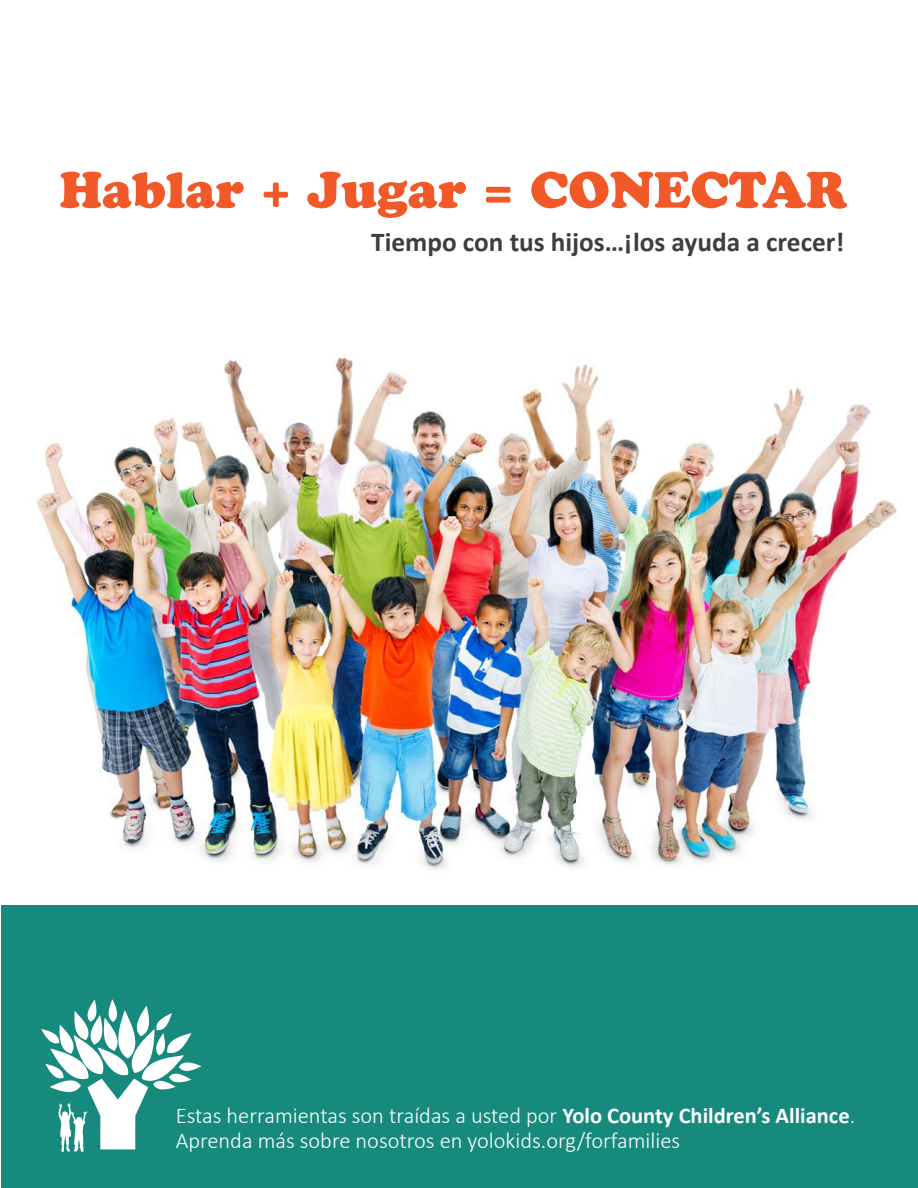
<style>
.page{position:relative;width:918px;height:1188px;background:#fff}
.page>*{position:absolute;margin:0;border:0;box-sizing:border-box;transform-origin:0 0}
.t1{font:50.55px "Cooper Black Std";color:#f15929}
.t2{font:700 27.3px "Calibri";color:#3e3e3f}
.t3{font:300 22.5px/25.5px "Calibri";color:#fff}
.s1{font-weight:700}
</style>
<div class="page">
<img style="left:37px;top:357px;width:861px;height:513px">
<div style="left:2px;top:905px;width:916px;height:283px;background:#158a7d"></div>
<svg style="left:41px;top:999px;width:160px;height:153px"></svg>
<p class="t1" style="left:59px;top:159px;width:789px">Hablar + Jugar = CONECTAR</p>
<p class="t2" style="left:371px;top:224px;width:475px">Tiempo con tus hijos…¡los ayuda a crecer!</p>
<p class="t3" style="left:176px;top:1102px;width:681px">Estas herramientas son traídas a usted por <span class="s1">Yolo County Children’s Alliance</span>.<br>Aprenda más sobre nosotros en yolokids.org/forfamilies</p>
</div>
